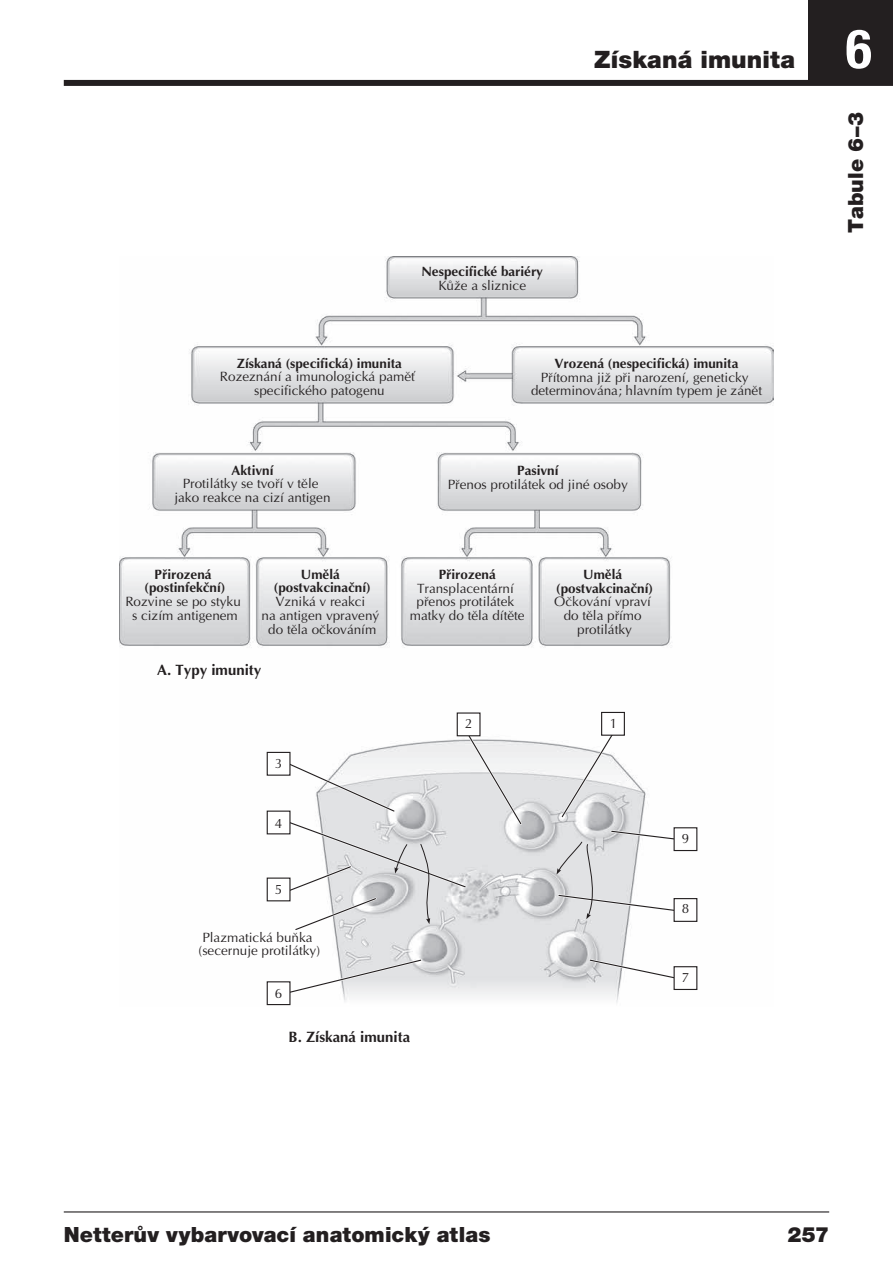
<style>
.page{position:relative;width:893px;height:1263px;background:#fff}
.page>*{position:absolute;margin:0;border:0;box-sizing:border-box;transform-origin:0 0}
.t1{font:700 condensed 54px "Helvetica Neue LT Pro";color:#fff}
.t2{font:900 24px "Helvetica Neue LT Pro";letter-spacing:.005em;color:#231f20}
.t3{font:900 21px "Helvetica Neue LT Pro";letter-spacing:.005em;color:#231f20}
.t4{font:700 15px "Optima CE";color:#231f20}
.t5{font:13.5px/14px "Optima CE";color:#231f20;text-align:center}
.t6{font:700 13.5px/14px "Optima CE";color:#231f20;text-align:center}
</style>
<div class="page">
<hr style="left:64px;top:1211px;width:765px;height:1px;background:#231f20">
<div style="left:808px;top:0;width:85px;height:85px;background:#231f20"></div>
<div style="left:64px;top:80px;width:829px;height:6px;background:#231f20"></div>
<img style="left:119px;top:256px;width:654px;height:750px">
<svg style="left:559px;top:720px;width:63px;height:100px"></svg>
<svg style="left:276px;top:957px;width:147px;height:41px"></svg>
<svg style="left:588px;top:957px;width:100px;height:26px"></svg>
<div style="left:602px;top:712px;width:22px;height:23px;background:#fff"></div>
<div style="left:601px;top:712px;width:24px;height:24px;border:1px solid #231f20"></div>
<div style="left:674px;top:828px;width:23px;height:22px;background:#fff"></div>
<div style="left:674px;top:827px;width:23px;height:24px;border:1px solid #231f20"></div>
<div style="left:674px;top:899px;width:23px;height:22px;background:#fff"></div>
<div style="left:674px;top:898px;width:23px;height:24px;border:1px solid #231f20"></div>
<div style="left:674px;top:967px;width:23px;height:22px;background:#fff"></div>
<div style="left:674px;top:966px;width:23px;height:24px;border:1px solid #231f20"></div>
<div style="left:457px;top:713px;width:23px;height:23px;background:#fff"></div>
<div style="left:267px;top:982px;width:23px;height:22px;background:#fff"></div>
<div style="left:267px;top:981px;width:24px;height:24px;border:1px solid #231f20"></div>
<div style="left:267px;top:878px;width:23px;height:23px;background:#fff"></div>
<div style="left:267px;top:877px;width:24px;height:24px;border:1px solid #231f20"></div>
<div style="left:267px;top:811px;width:23px;height:23px;background:#fff"></div>
<div style="left:267px;top:810px;width:24px;height:24px;border:1px solid #231f20"></div>
<div style="left:267px;top:752px;width:23px;height:23px;background:#fff"></div>
<div style="left:267px;top:752px;width:24px;height:24px;border:1px solid #231f20"></div>
<svg style="left:276px;top:720px;width:248px;height:212px"></svg>
<svg style="left:556px;top:829px;width:132px;height:90px"></svg>
<h2 class="t2" style="left:594px;top:45px;width:202px">Získaná imunita</h2>
<p class="t6" style="left:421px;top:265px;width:123px">Nespecifické bariéry</p>
<p class="t5" style="left:438px;top:279px;width:89px">Kůže a sliznice</p>
<p class="t6" style="left:237px;top:356px;width:167px">Získaná (specifická) imunita</p>
<p class="t5" style="left:220px;top:370px;width:197px">Rozeznání a imunologická paměť specifického patogenu</p>
<p class="t6" style="left:231px;top:463px;width:44px">Aktivní</p>
<p class="t5" style="left:174px;top:477px;width:158px">Protilátky se tvoří v těle jako reakce na cizí antigen</p>
<p class="t6" style="left:555px;top:356px;width:185px">Vrozená (nespecifická) imunita</p>
<p class="t5" style="left:531px;top:370px;width:233px">Přítomna již při narození, geneticky determinována; hlavním typem je zánět</p>
<p class="t6" style="left:517px;top:463px;width:43px">Pasivní</p>
<p class="t5" style="left:448px;top:477px;width:182px">Přenos protilátek od jiné osoby</p>
<p class="t6" style="left:145px;top:567px;width:82px">Přirozená (postinfekční)</p>
<p class="t5" style="left:125px;top:595px;width:117px">Rozvine se po styku s cizím antigenem</p>
<p class="t6" style="left:274px;top:567px;width:98px">Umělá (postvakcinační)</p>
<p class="t5" style="left:261px;top:595px;width:119px">Vzniká v reakci<br>na antigen vpravený do těla očkováním</p>
<p class="t4" style="left:157px;top:661px;width:106px">A. Typy imunity</p>
<p class="t5" style="left:275px;top:757px;width:9px">3</p>
<p class="t5" style="left:275px;top:816px;width:9px">4</p>
<p class="t5" style="left:275px;top:882px;width:9px">5</p>
<p class="t5" style="left:199px;top:930px;width:123px;text-align:left">Plazmatická buňka (secernuje protilátky)</p>
<p class="t5" style="left:275px;top:987px;width:9px">6</p>
<p class="t6" style="left:439px;top:567px;width:59px">Přirozená</p>
<p class="t5" style="left:410px;top:581px;width:116px">Transplacentární přenos protilátek matky do těla dítěte</p>
<p class="t6" style="left:556px;top:567px;width:98px">Umělá (postvakcinační)</p>
<p class="t5" style="left:554px;top:595px;width:98px">Očkování vpraví do těla přímo protilátky</p>
<p class="t5" style="left:465px;top:717px;width:9px">2</p>
<p class="t5" style="left:610px;top:717px;width:9px">1</p>
<p class="t4" style="left:289px;top:1028px;width:123px">B. Získaná imunita</p>
<p class="t5" style="left:682px;top:832px;width:9px">9</p>
<p class="t5" style="left:682px;top:902px;width:9px">8</p>
<p class="t5" style="left:682px;top:970px;width:9px">7</p>
<h1 class="t1" style="left:846px;top:16px;width:27px">6</h1>
<h3 class="t3" style="left:843px;top:232px;width:122px;rotate:-90deg">Tabule 6–3</h3>
<h3 class="t3" style="left:64px;top:1222px;width:428px">Netterův vybarvovací anatomický atlas</h3>
<h3 class="t3" style="left:788px;top:1222px;width:43px">257</h3>
</div>
